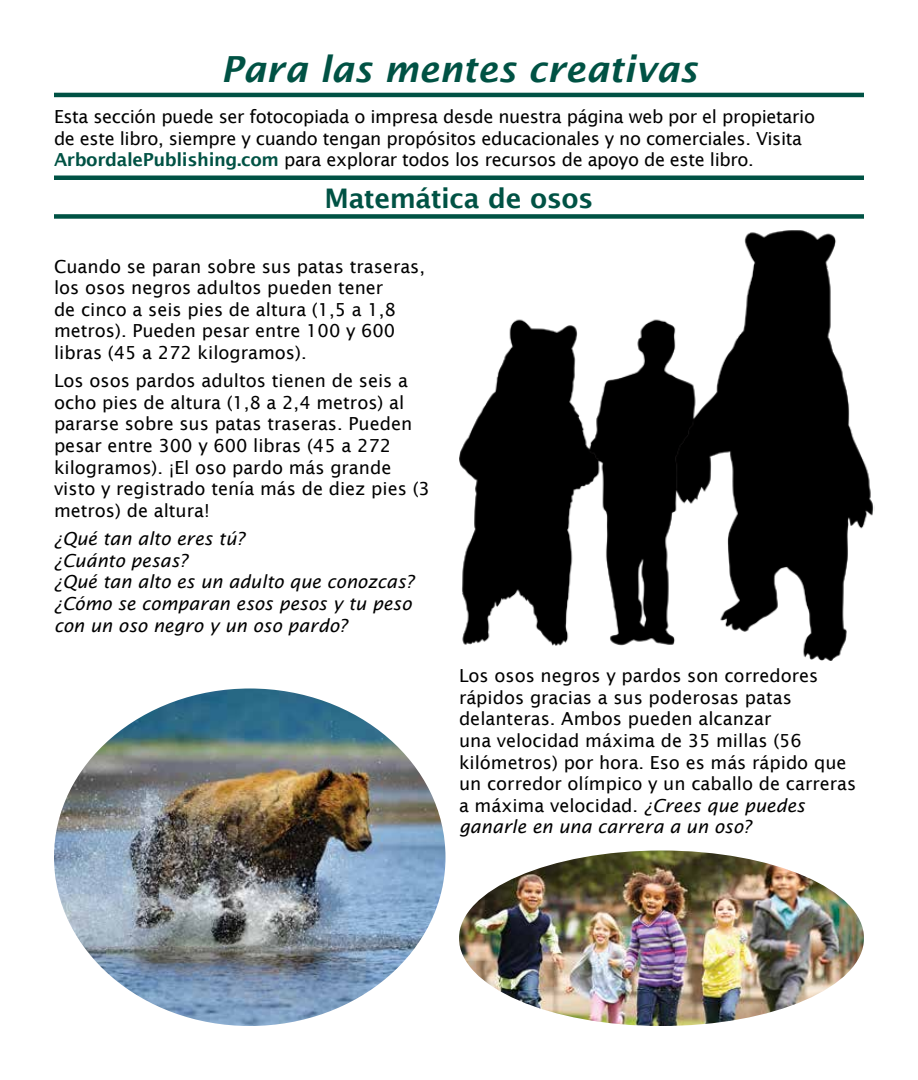
<style>
.page{position:relative;width:918px;height:1080px;background:#fff}
.page>*{position:absolute;margin:0;border:0;box-sizing:border-box;transform-origin:0 0}
.t1{font:italic 600 36px "Lucida Sans";color:#005244}
.t2{font:600 27px "Lucida Sans";letter-spacing:-.02em;color:#005244}
.t3{font:18px/21.6px "Lucida Sans";color:#000}
.t4{font:18px/21.6px "Lucida Sans";letter-spacing:-.02em;color:#000}
.t5{font:italic 18px/21.6px "Lucida Sans";color:#000}
.s1{font-weight:600;color:#005244}
.s2{font-style:italic}
</style>
<div class="page">
<img style="left:459px;top:230px;width:415px;height:431px">
<img style="left:54px;top:688px;width:392px;height:338px">
<img style="left:459px;top:850px;width:405px;height:176px">
<div style="left:54px;top:214px;width:810px;height:5px;background:#005244"></div>
<hr style="left:54px;top:176px;width:810px;height:4px;background:#005244">
<hr style="left:54px;top:93px;width:810px;height:4px;background:#005244">
<h1 class="t1" style="left:221px;top:48px;width:478px">Para las mentes creativas</h1>
<p class="t4" style="left:54px;top:106px;width:763px">Esta sección puede ser fotocopiada o impresa desde nuestra página web por el propietario de este libro, siempre y cuando tengan propósitos educacionales y no comerciales. Visita<br><span class="s1">ArbordalePublishing.com</span> para explorar todos los recursos de apoyo de este libro.</p>
<h2 class="t2" style="left:324px;top:182px;width:271px">Matemática de osos</h2>
<p class="t3" style="left:54px;top:255px;width:373px">Cuando se paran sobre sus patas traseras, los osos negros adultos pueden tener<br>de cinco a seis pies de altura (1,5 a 1,8 metros). Pueden pesar entre 100 y 600 libras (45 a 272 kilogramos).</p>
<p class="t3" style="left:54px;top:370px;width:377px">Los osos pardos adultos tienen de seis a ocho pies de altura (1,8 a 2,4 metros) al pararse sobre sus patas traseras. Pueden pesar entre 300 y 600 libras (45 a 272 kilogramos). ¡El oso pardo más grande visto y registrado tenía más de diez pies (3 metros) de altura!</p>
<p class="t5" style="left:54px;top:528px;width:362px">¿Qué tan alto eres tú?<br>¿Cuánto pesas?<br>¿Qué tan alto es un adulto que conozcas? ¿Cómo se comparan esos pesos y tu peso con un oso negro y un oso pardo?</p>
<p class="t3" style="left:459px;top:665px;width:399px">Los osos negros y pardos son corredores rápidos gracias a sus poderosas patas delanteras. Ambos pueden alcanzar<br>una velocidad máxima de 35 millas (56 kilómetros) por hora. Eso es más rápido que un corredor olímpico y un caballo de carreras a máxima velocidad. <span class="s2">¿Crees que puedes ganarle en una carrera a un oso?</span></p>
</div>
